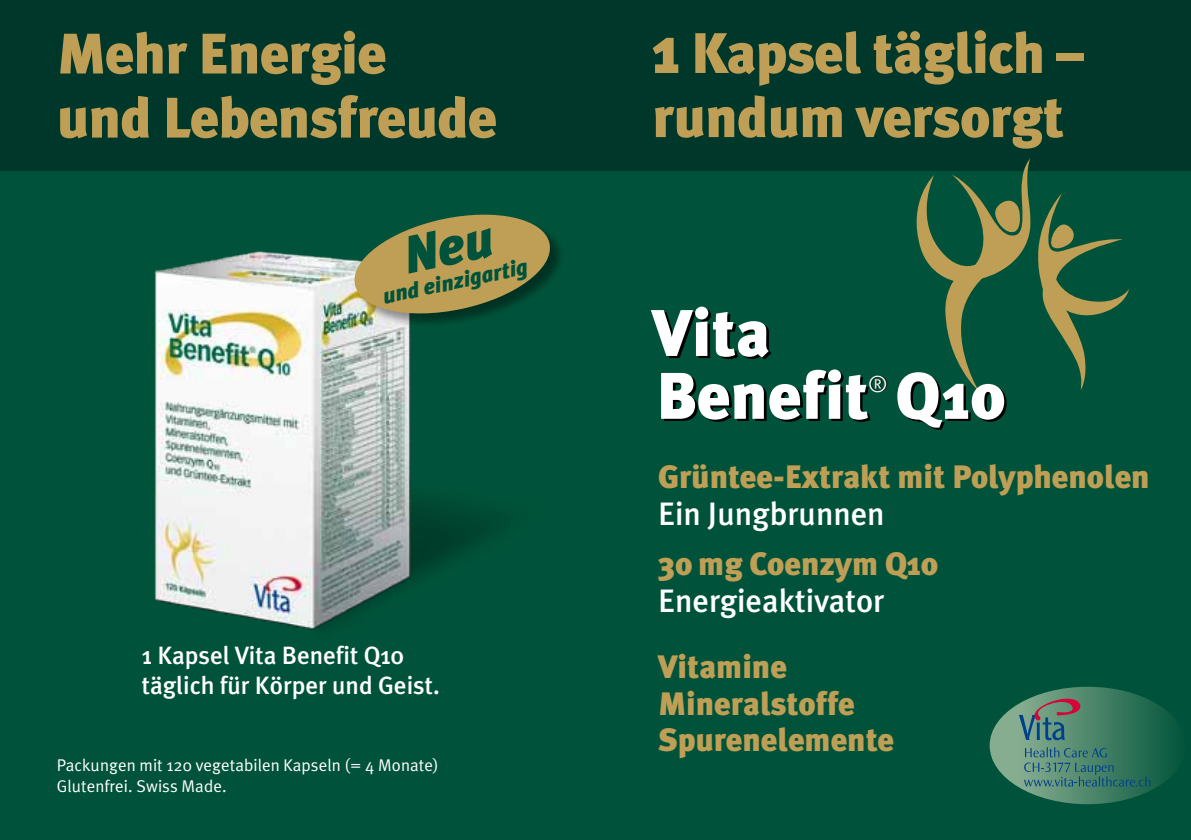
<style>
.page{position:relative;width:1191px;height:840px;background:#fff}
.page>*{position:absolute;margin:0;border:0;box-sizing:border-box;transform-origin:0 0}
.t1{font:900 65.8px "Meta Plus";color:#fff}
.t2{font:900 57px/64px "Meta Plus";letter-spacing:-.01em;color:#be9f55}
.t3{font:900 32.4px/36.8px "Meta Plus";color:#be9f55}
.t4{font:500 32.4px "Meta Plus";color:#fff}
.t5{font:500 25px/30px "Meta Plus";color:#fff}
.t6{font:22.6px "Meta Plus Normal";color:#fff}
.t7{font:italic 900 22px "Meta Plus";color:#00533a}
.t8{font:17px/21px "Meta Plus Normal";letter-spacing:.005em;color:#fff}
.s1{font-size:66px}
</style>
<div class="page">
<img style="left:0;top:170px;width:1191px;height:669px">
<div style="left:0;top:0;width:1191px;height:170px;background:#00372b"></div>
<div style="left:355px;top:215px;width:210px;height:113px;background:#000;opacity:.4"></div>
<svg style="left:906px;top:158px;width:124px;height:233px;background:#29613f"></svg>
<svg style="left:1036px;top:193px;width:93px;height:197px;background:#2a6440"></svg>
<div style="left:989px;top:686px;width:196px;height:117px;background:linear-gradient(to right,#95b69a,#06573e);border-radius:50%"></div>
<svg style="left:1024px;top:746px;width:126px;height:40px;background:#447e70"></svg>
<svg style="left:1019px;top:688px;width:63px;height:51px;background:#5e7e74"></svg>
<svg style="left:350px;top:208px;width:205px;height:112px;background:#80854f"></svg>
<h2 class="t2" style="left:57px;top:22px;width:442px">Mehr Energie<br>und Lebensfreude</h2>
<p class="t7" style="left:380px;top:284px;width:149px;rotate:-12deg">und einzigartig</p>
<p class="t5" style="left:142px;top:639px;width:299px">1 Kapsel Vita Benefit Q10 täglich für Körper und Geist.</p>
<p class="t8" style="left:57px;top:753px;width:383px">Packungen mit 120 vegetabilen Kapseln (= 4 Monate)<br>Glutenfrei. Swiss Made.</p>
<h2 class="t2" style="left:652px;top:21px;width:433px"><span class="s1">1</span> Kapsel täglich – rundum versorgt</h2>
<h1 class="t1" style="left:652px;top:294px;width:120px">Vita</h1>
<h1 class="t1" style="left:656px;top:357px;width:352px">Benefit Q10</h1>
<p class="t6" style="left:869px;top:371px;width:20px">®</p>
<p class="t3" style="left:658px;top:458px;width:493px">Grüntee-Extrakt mit Polyphenolen</p>
<p class="t4" style="left:658px;top:494px;width:228px">Ein Jungbrunnen</p>
<p class="t3" style="left:658px;top:545px;width:282px">30 mg Coenzym Q10</p>
<p class="t4" style="left:658px;top:582px;width:228px">Energieaktivator</p>
<p class="t3" style="left:658px;top:647px;width:237px">Vitamine<br>Mineralstoffe<br>Spurenelemente</p>
</div>
